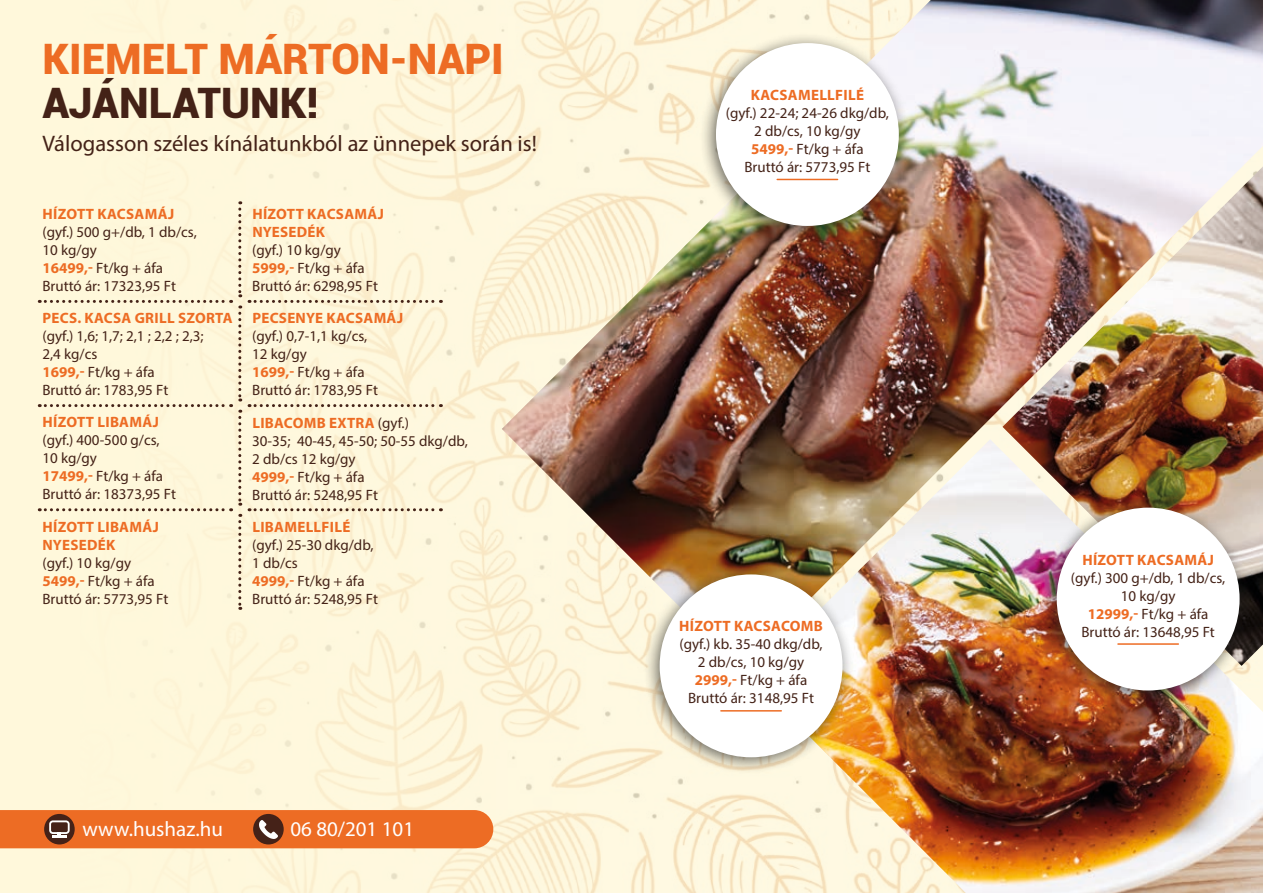
<style>
.page{position:relative;width:1263px;height:893px;background:#fff}
.page>*{position:absolute;margin:0;border:0;box-sizing:border-box;transform-origin:0 0}
.t1{font:900 42px "Roboto";color:#ed6c24}
.t2{font:900 42px "Roboto";color:#442217}
.t3{font:22.5px "Myriad Pro";color:#442217}
.t4{font:21px "Myriad Pro";color:#fff}
.t5{font:15px/18px "Myriad Pro";color:#442217}
.t6{font:700 15px/18px "Myriad Pro";letter-spacing:.02em;color:#ed6c24}
.s1{font-weight:700;color:#ed6c24}
</style>
<div class="page">
<img style="left:0;top:0;width:751px;height:893px">
<img style="left:502px;top:0;width:761px;height:668px">
<img style="left:751px;top:439px;width:512px;height:454px">
<img style="left:1002px;top:166px;width:261px;height:500px">
<div style="left:699px;top:33px;width:211px;height:210px;background:#1d1d1b;opacity:.65"></div>
<div style="left:716px;top:43px;width:183px;height:183px;background:#fff;border-radius:50%"></div>
<div style="left:1040px;top:497px;width:211px;height:211px;background:#1d1d1b;opacity:.65"></div>
<div style="left:1057px;top:508px;width:182px;height:182px;background:#fff;border-radius:50%"></div>
<div style="left:643px;top:564px;width:211px;height:211px;background:#1d1d1b;opacity:.65"></div>
<div style="left:660px;top:574px;width:182px;height:183px;background:#fff;border-radius:50%"></div>
<hr style="left:777px;top:179px;width:60px;height:1px;background:#ed6c24">
<hr style="left:1118px;top:643px;width:60px;height:2px;background:#ed6c24">
<hr style="left:721px;top:710px;width:60px;height:2px;background:#ed6c24">
<svg style="left:0;top:810px;width:493px;height:38px"></svg>
<svg style="left:238px;top:201px;width:3px;height:96px"></svg>
<svg style="left:238px;top:305px;width:3px;height:96px"></svg>
<svg style="left:238px;top:410px;width:3px;height:96px"></svg>
<svg style="left:238px;top:514px;width:3px;height:96px"></svg>
<svg style="left:39px;top:508px;width:193px;height:3px"></svg>
<svg style="left:39px;top:404px;width:193px;height:3px"></svg>
<svg style="left:39px;top:300px;width:193px;height:3px"></svg>
<svg style="left:249px;top:508px;width:192px;height:3px"></svg>
<svg style="left:249px;top:404px;width:192px;height:3px"></svg>
<svg style="left:249px;top:300px;width:192px;height:3px"></svg>
<h1 class="t1" style="left:42px;top:29px;width:463px">KIEMELT MÁRTON-NAPI</h1>
<h1 class="t2" style="left:42px;top:73px;width:277px">AJÁNLATUNK!</h1>
<h2 class="t3" style="left:42px;top:130px;width:496px">Válogasson széles kínálatunkból az ünnepek során is!</h2>
<p class="t6" style="left:43px;top:205px;width:133px">HÍZOTT KACSAMÁJ</p>
<p class="t5" style="left:42px;top:223px;width:156px">(gyf.) 500 g+/db, 1 db/cs,<br>10 kg/gy<br><span class="s1">16499,-</span> Ft/kg + áfa<br>Bruttó ár: 17323,95 Ft</p>
<p class="t6" style="left:43px;top:309px;width:191px">PECS. KACSA GRILL SZORTA</p>
<p class="t5" style="left:42px;top:327px;width:163px">(gyf.) 1,6; 1,7; 2,1 ; 2,2 ; 2,3;<br>2,4 kg/cs<br><span class="s1">1699,-</span> Ft/kg + áfa<br>Bruttó ár: 1783,95 Ft</p>
<p class="t6" style="left:43px;top:413px;width:118px">HÍZOTT LIBAMÁJ</p>
<p class="t5" style="left:42px;top:431px;width:135px">(gyf.) 400-500 g/cs,<br>10 kg/gy<br><span class="s1">17499,-</span> Ft/kg + áfa<br>Bruttó ár: 18373,95 Ft</p>
<p class="t6" style="left:43px;top:517px;width:118px">HÍZOTT LIBAMÁJ<br>NYESEDÉK</p>
<p class="t5" style="left:42px;top:553px;width:127px">(gyf.) 10 kg/gy<br><span class="s1">5499,-</span> Ft/kg + áfa<br>Bruttó ár: 5773,95 Ft</p>
<p class="t6" style="left:252px;top:205px;width:133px">HÍZOTT KACSAMÁJ<br>NYESEDÉK</p>
<p class="t5" style="left:252px;top:241px;width:127px">(gyf.) 10 kg/gy<br><span class="s1">5999,-</span> Ft/kg + áfa<br>Bruttó ár: 6298,95 Ft</p>
<p class="t6" style="left:252px;top:309px;width:152px">PECSENYE KACSAMÁJ</p>
<p class="t5" style="left:252px;top:327px;width:127px">(gyf.) 0,7-1,1 kg/cs,<br>12 kg/gy<br><span class="s1">1699,-</span> Ft/kg + áfa<br>Bruttó ár: 1783,95 Ft</p>
<p class="t5" style="left:252px;top:413px;width:217px"><span class="s1">LIBACOMB EXTRA</span> (gyf.)<br>30-35; 40-45, 45-50; 50-55 dkg/db,<br>2 db/cs 12 kg/gy<br><span class="s1">4999,-</span> Ft/kg + áfa<br>Bruttó ár: 5248,95 Ft</p>
<p class="t6" style="left:252px;top:517px;width:99px">LIBAMELLFILÉ</p>
<p class="t5" style="left:252px;top:535px;width:127px">(gyf.) 25-30 dkg/db,<br>1 db/cs<br><span class="s1">4999,-</span> Ft/kg + áfa<br>Bruttó ár: 5248,95 Ft</p>
<h3 class="t4" style="left:83px;top:816px;width:142px">www.hushaz.hu</h3>
<h3 class="t4" style="left:290px;top:816px;width:125px">06 80/201 101</h3>
<p class="t6" style="left:751px;top:86px;width:115px">KACSAMELLFILÉ</p>
<p class="t5" style="left:726px;top:104px;width:165px;text-align:center">(gyf.) 22-24; 24-26 dkg/db,<br>2 db/cs, 10 kg/gy<br><span class="s1">5499,-</span> Ft/kg + áfa<br>Bruttó ár: 5773,95 Ft</p>
<p class="t6" style="left:679px;top:617px;width:145px">HÍZOTT KACSACOMB</p>
<p class="t5" style="left:679px;top:635px;width:145px;text-align:center">(gyf.) kb. 35-40 dkg/db,<br>2 db/cs, 10 kg/gy<br><span class="s1">2999,-</span> Ft/kg + áfa<br>Bruttó ár: 3148,95 Ft</p>
<p class="t6" style="left:1082px;top:550px;width:133px">HÍZOTT KACSAMÁJ</p>
<p class="t5" style="left:1071px;top:568px;width:156px;text-align:center">(gyf.) 300 g+/db, 1 db/cs,<br>10 kg/gy<br><span class="s1">12999,-</span> Ft/kg + áfa<br>Bruttó ár: 13648,95 Ft</p>
</div>
